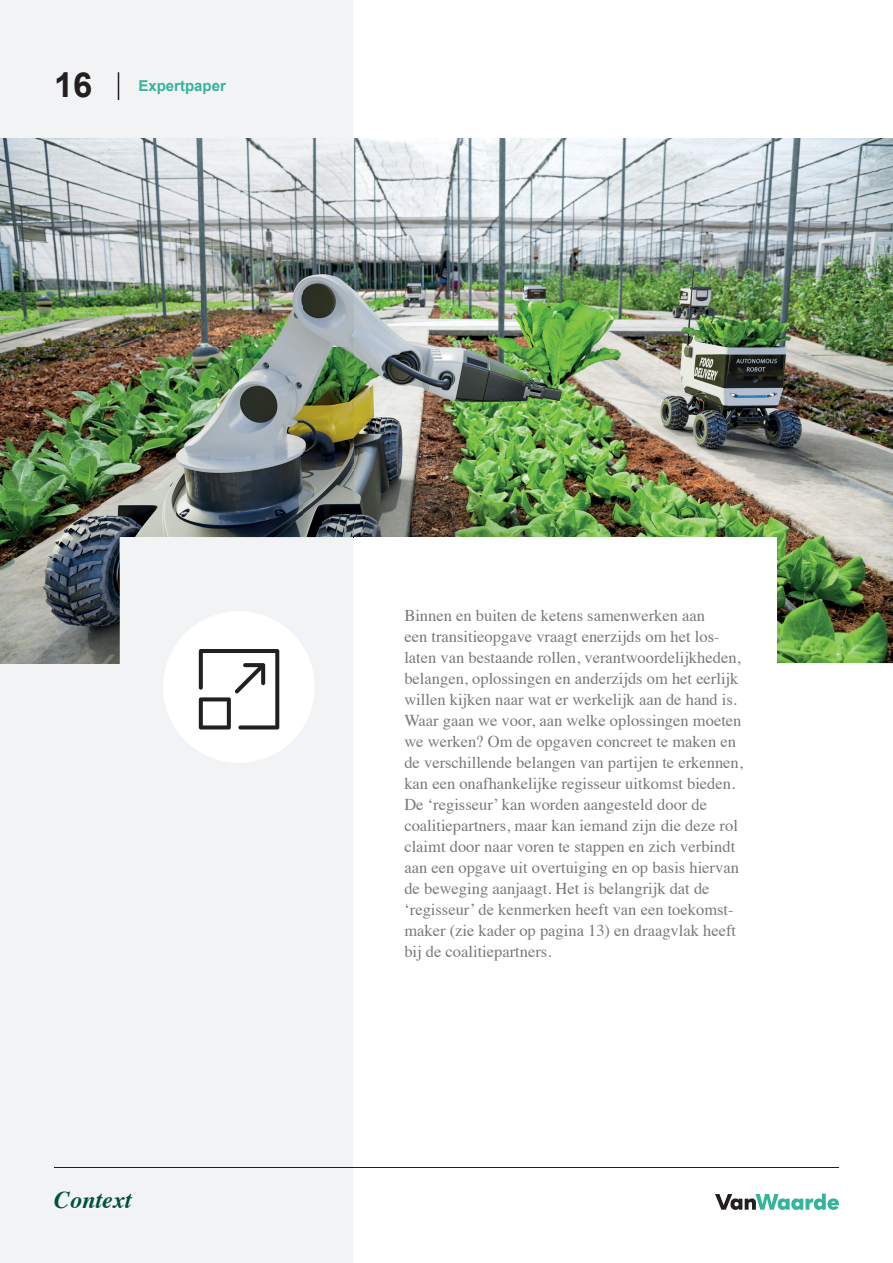
<style>
.page{position:relative;width:893px;height:1263px;background:#fff}
.page>*{position:absolute;margin:0;border:0;box-sizing:border-box;transform-origin:0 0}
.t1{font:700 34.5px "Arial";color:#231f20}
.t2{font:italic 700 24px "Times";color:#00513c}
.t3{font:16.5px/21px "Times";color:#76787b}
.t4{font:700 15px "Arial";color:#36b49b}
</style>
<div class="page">
<img style="left:353px;top:138px;width:540px;height:525px">
<hr style="left:54px;top:1167px;width:785px;height:1px;background:#231f20">
<svg style="left:715px;top:1193px;width:124px;height:17px"></svg>
<div style="left:120px;top:537px;width:657px;height:452px;background:#fff"></div>
<div style="left:0;top:0;width:353px;height:1263px;background:#f2f3f4"></div>
<img style="left:0;top:138px;width:303px;height:315px">
<img style="left:303px;top:138px;width:50px;height:399px">
<img style="left:0;top:453px;width:202px;height:105px">
<img style="left:202px;top:453px;width:101px;height:84px">
<img style="left:0;top:558px;width:120px;height:105px">
<div style="left:55px;top:1191px;width:77px;height:17px;background:#f2f3f4"></div>
<hr style="left:54px;top:1167px;width:299px;height:1px;background:#231f20">
<div style="left:120px;top:537px;width:233px;height:452px;background:#f2f3f4"></div>
<div style="left:163px;top:611px;width:152px;height:152px;background:#fff;border-radius:50%"></div>
<svg style="left:199px;top:649px;width:80px;height:80px"></svg>
<svg style="left:118px;top:72px;width:1px;height:28px"></svg>
<h1 class="t1" style="left:54px;top:63px;width:40px">16</h1>
<p class="t4" style="left:138px;top:76px;width:89px">Expertpaper</p>
<h2 class="t2" style="left:54px;top:1177px;width:79px">Context</h2>
<p class="t3" style="left:404px;top:604px;width:340px">Binnen en buiten de ketens samenwerken aan<br>een transitieopgave vraagt enerzijds om het los&shy;laten van bestaande rollen, verantwoordelijkheden, belangen, op lossingen en anderzijds om het eerlijk willen kijken naar wat er werkelijk aan de hand is.<br>Waar gaan we voor, aan welke oplossingen moeten we werken? Om de opgaven concreet te maken en de verschillende belangen van partijen te erkennen, kan een onafhankelijke regisseur uitkomst bieden.<br>De ‘regisseur’ kan worden aangesteld door de coalitiepartners, maar kan iemand zijn die deze rol claimt door naar voren te stappen en zich verbindt aan een opgave uit overtuiging en op basis hiervan de beweging aanjaagt. Het is belangrijk dat de ‘regisseur’ de kenmerken heeft van een toekomst&shy;maker (zie kader op pagina 13) en draagvlak heeft bij de coalitiepartners.</p>
</div>
